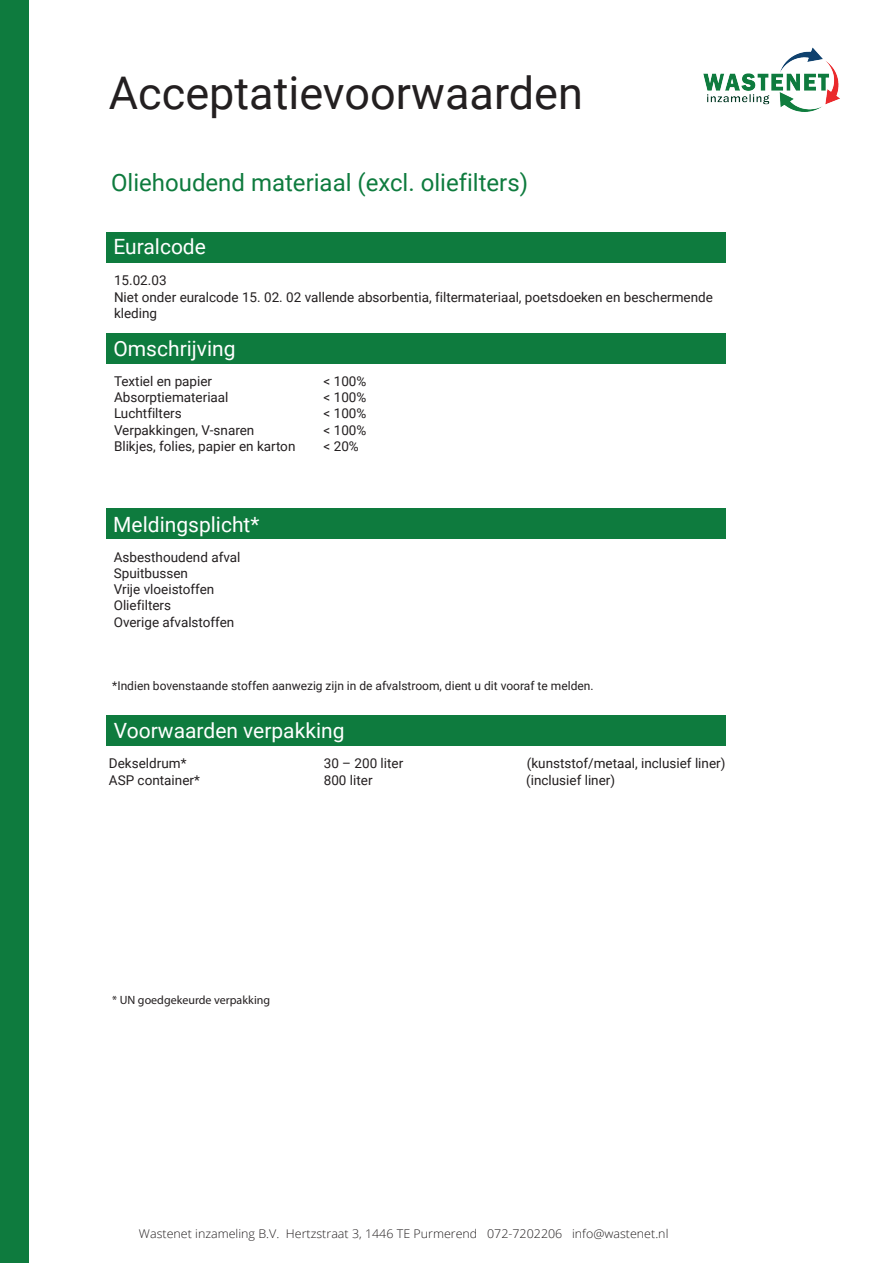
<style>
.page{position:relative;width:893px;height:1263px;background:#fff}
.page>*{position:absolute;margin:0;border:0;box-sizing:border-box;transform-origin:0 0}
.t1{font:45px "Roboto";color:#231f20}
.t2{font:24px "Roboto";color:#0e7b3e}
.t3{font:21px "Roboto";color:#fff}
.t4{font:13.5px/16.2px "Roboto";color:#231f20}
.t5{font:12px "Roboto";color:#231f20}
.t6{font:300 12px "Open Sans";color:#231f20;scale:1.04 1}
.t7{font:12px "Myriad Pro";color:#231f20}
</style>
<div class="page">
<div style="left:106px;top:715px;width:620px;height:30px;background:#0e7b3e"></div>
<div style="left:106px;top:508px;width:620px;height:31px;background:#0e7b3e"></div>
<div style="left:106px;top:334px;width:620px;height:30px;background:#0e7b3e"></div>
<div style="left:0;top:0;width:28px;height:1263px;background:#0e7b3e"></div>
<img style="left:703px;top:47px;width:137px;height:65px">
<div style="left:106px;top:232px;width:620px;height:30px;background:#0e7b3e"></div>
<h1 class="t1" style="left:109px;top:61px;width:475px">Acceptatievoorwaarden</h1>
<h2 class="t2" style="left:111px;top:165px;width:419px">Oliehoudend materiaal (excl. oliefilters)</h2>
<h3 class="t3" style="left:113px;top:232px;width:94px">Euralcode</h3>
<p class="t4" style="left:114px;top:272px;width:600px">15.02.03<br>Niet onder euralcode 15. 02. 02 vallende absorbentia, filtermateriaal, poetsdoeken en beschermende kleding</p>
<h3 class="t3" style="left:113px;top:333px;width:124px">Omschrijving</h3>
<p class="t4" style="left:114px;top:373px;width:183px">Textiel en papier<br>Absorptiemateriaal<br>Luchtfilters<br>Verpakkingen, V-snaren<br>Blikjes, folies, papier en karton</p>
<h3 class="t3" style="left:113px;top:510px;width:148px">Meldingsplicht*</h3>
<p class="t4" style="left:114px;top:548px;width:128px">Asbesthoudend afval<br>Spuitbussen<br>Vrije vloeistoffen<br>Oliefilters<br>Overige afvalstoffen</p>
<p class="t4" style="left:324px;top:373px;width:44px;text-align:justify">&lt; 100% &lt; 100% &lt; 100% &lt; 100% &lt; 20%</p>
<p class="t5" style="left:112px;top:677px;width:483px">*Indien bovenstaande stoffen aanwezig zijn in de afvalstroom, dient u dit vooraf te melden.</p>
<h3 class="t3" style="left:114px;top:716px;width:232px">Voorwaarden verpakking</h3>
<p class="t4" style="left:109px;top:755px;width:79px">Dekseldrum*</p>
<p class="t4" style="left:324px;top:755px;width:81px">30 – 200 liter</p>
<p class="t4" style="left:527px;top:755px;width:200px">(kunststof/metaal, inclusief liner)</p>
<p class="t4" style="left:109px;top:771px;width:92px">ASP container*</p>
<p class="t4" style="left:324px;top:771px;width:50px">800 liter</p>
<p class="t4" style="left:526px;top:771px;width:90px">(inclusief liner)</p>
<p class="t7" style="left:112px;top:992px;width:159px">* UN goedgekeurde verpakking</p>
<p class="t6" style="left:139px;top:1226px;width:511px">Wastenet inzameling B.V. Hertzstraat 3, 1446 TE Purmerend 072-7202206 info@wastenet.nl</p>
</div>
